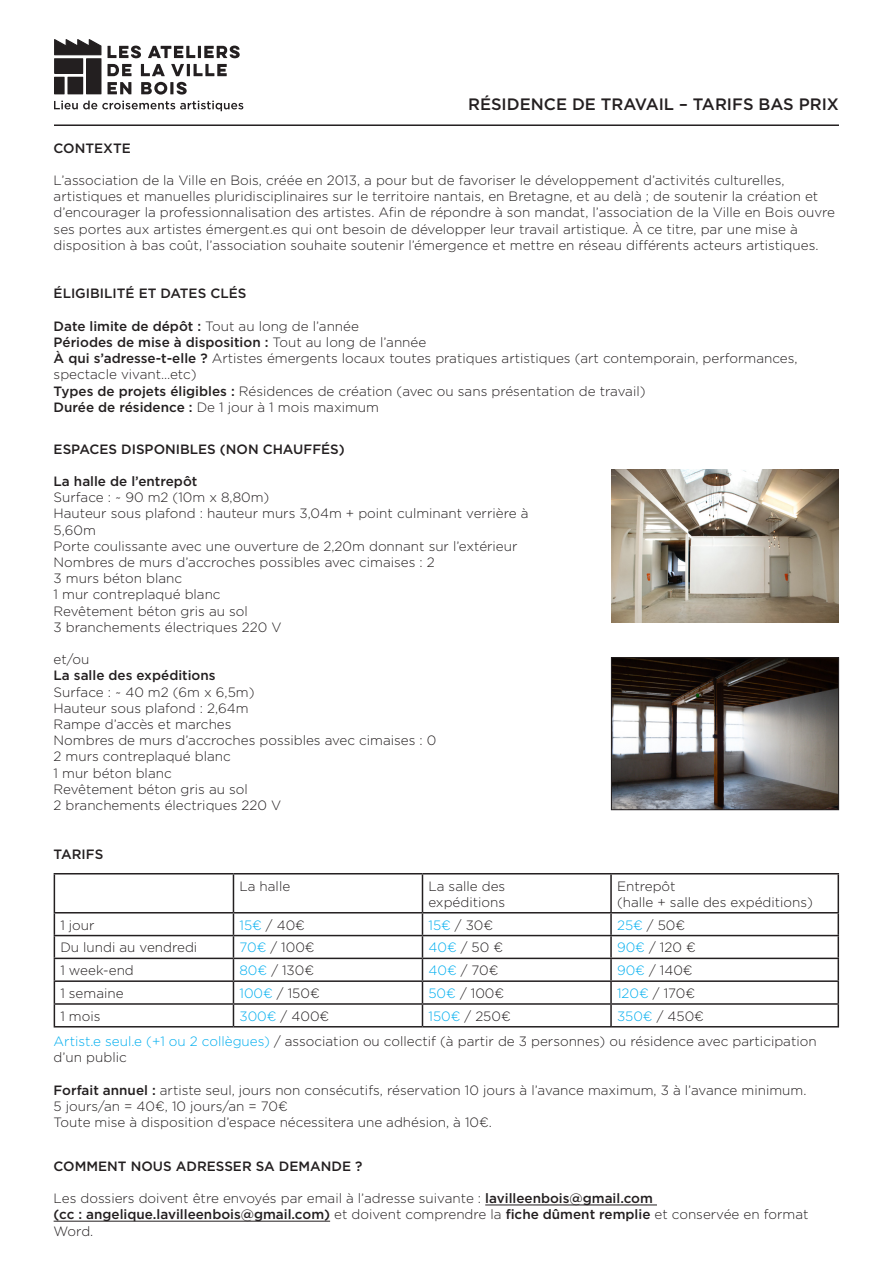
<style>
.page{position:relative;width:893px;height:1263px;background:#fff}
.page>*{position:absolute;margin:0;border:0;box-sizing:border-box;transform-origin:0 0}
.t1{font:500 16.5px "Gotham";color:#231f20}
.t2{font:300 13.5px/16.2px "Gotham";color:#231f20}
.t3{font:500 13.5px "Gotham";color:#231f20}
.s1{font-weight:500}
.s2{font-weight:300}
.s3{color:#00aeef}
</style>
<div class="page">
<svg style="left:54px;top:39px;width:47px;height:55px;background:#4e4a4b"></svg>
<svg style="left:54px;top:101px;width:189px;height:10px"></svg>
<svg style="left:108px;top:46px;width:33px;height:12px"></svg>
<svg style="left:148px;top:46px;width:92px;height:12px"></svg>
<svg style="left:108px;top:64px;width:23px;height:12px"></svg>
<svg style="left:141px;top:64px;width:24px;height:12px"></svg>
<svg style="left:171px;top:64px;width:56px;height:12px"></svg>
<svg style="left:108px;top:82px;width:23px;height:12px"></svg>
<svg style="left:141px;top:82px;width:46px;height:13px"></svg>
<hr style="left:54px;top:124px;width:785px;height:2px;background:#231f20">
<hr style="left:485px;top:1205px;width:172px;height:1px;background:#231f20">
<hr style="left:54px;top:1221px;width:276px;height:1px;background:#231f20">
<img style="left:611px;top:469px;width:228px;height:153px">
<img style="left:613px;top:659px;width:224px;height:149px">
<div style="left:611px;top:657px;width:228px;height:153px;border:1px solid #231f20"></div>
<hr style="left:54px;top:873px;width:179px;height:1px;background:#231f20">
<hr style="left:54px;top:874px;width:1px;height:38px;background:#231f20">
<hr style="left:233px;top:873px;width:189px;height:1px;background:#231f20">
<hr style="left:233px;top:874px;width:1px;height:38px;background:#231f20">
<hr style="left:422px;top:873px;width:189px;height:1px;background:#231f20">
<hr style="left:422px;top:874px;width:1px;height:38px;background:#231f20">
<hr style="left:611px;top:873px;width:228px;height:1px;background:#231f20">
<hr style="left:610px;top:874px;width:2px;height:38px;background:#231f20">
<hr style="left:837px;top:874px;width:2px;height:38px;background:#231f20">
<hr style="left:54px;top:912px;width:179px;height:1px;background:#231f20">
<hr style="left:233px;top:912px;width:189px;height:1px;background:#231f20">
<hr style="left:422px;top:912px;width:189px;height:1px;background:#231f20">
<hr style="left:611px;top:912px;width:228px;height:1px;background:#231f20">
<hr style="left:610px;top:913px;width:2px;height:22px;background:#231f20">
<hr style="left:837px;top:913px;width:2px;height:22px;background:#231f20">
<hr style="left:54px;top:935px;width:179px;height:1px;background:#231f20">
<hr style="left:233px;top:935px;width:189px;height:1px;background:#231f20">
<hr style="left:422px;top:935px;width:189px;height:1px;background:#231f20">
<hr style="left:611px;top:935px;width:228px;height:1px;background:#231f20">
<hr style="left:610px;top:936px;width:2px;height:22px;background:#231f20">
<hr style="left:837px;top:936px;width:2px;height:22px;background:#231f20">
<hr style="left:54px;top:958px;width:179px;height:1px;background:#231f20">
<hr style="left:233px;top:958px;width:189px;height:1px;background:#231f20">
<hr style="left:422px;top:958px;width:189px;height:1px;background:#231f20">
<hr style="left:611px;top:958px;width:228px;height:1px;background:#231f20">
<hr style="left:610px;top:959px;width:2px;height:21px;background:#231f20">
<hr style="left:837px;top:959px;width:2px;height:21px;background:#231f20">
<hr style="left:54px;top:980px;width:179px;height:2px;background:#231f20">
<hr style="left:233px;top:980px;width:189px;height:2px;background:#231f20">
<hr style="left:422px;top:980px;width:189px;height:2px;background:#231f20">
<hr style="left:611px;top:980px;width:228px;height:2px;background:#231f20">
<hr style="left:610px;top:982px;width:2px;height:21px;background:#231f20">
<hr style="left:837px;top:982px;width:2px;height:21px;background:#231f20">
<hr style="left:54px;top:1003px;width:179px;height:2px;background:#231f20">
<svg style="left:54px;top:913px;width:1px;height:113px"></svg>
<hr style="left:233px;top:1003px;width:189px;height:2px;background:#231f20">
<svg style="left:233px;top:913px;width:1px;height:113px"></svg>
<hr style="left:422px;top:1003px;width:189px;height:2px;background:#231f20">
<svg style="left:422px;top:913px;width:1px;height:113px"></svg>
<hr style="left:611px;top:1003px;width:228px;height:2px;background:#231f20">
<hr style="left:610px;top:1005px;width:2px;height:21px;background:#231f20">
<hr style="left:837px;top:1005px;width:2px;height:21px;background:#231f20">
<hr style="left:54px;top:1026px;width:179px;height:1px;background:#231f20">
<hr style="left:233px;top:1026px;width:189px;height:1px;background:#231f20">
<hr style="left:422px;top:1026px;width:189px;height:1px;background:#231f20">
<hr style="left:611px;top:1026px;width:228px;height:1px;background:#231f20">
<p class="t1" style="left:468px;top:93px;width:372px">RÉSIDENCE DE TRAVAIL – TARIFS BAS PRIX</p>
<p class="t3" style="left:54px;top:139px;width:79px">CONTEXTE</p>
<p class="t2" style="left:54px;top:172px;width:783px">L’association de la Ville en Bois, créée en 2013, a pour but de favoriser le développement d’activités culturelles, artistiques et manuelles pluridisciplinaires sur le territoire nantais, en Bretagne, et au delà ; de soutenir la création et d’encourager la professionnalisation des artistes. Afin de répondre à son mandat, l’association de la Ville en Bois ouvre ses portes aux artistes émergent.es qui ont besoin de développer leur travail artistique. À ce titre, par une mise à disposition à bas coût, l’association souhaite soutenir l’émergence et mettre en réseau différents acteurs artistiques.</p>
<p class="t3" style="left:54px;top:285px;width:194px">ÉLIGIBILITÉ ET DATES CLÉS</p>
<p class="t2" style="left:54px;top:318px;width:307px"><span class="s1">Date limite de dépôt :</span> Tout au long de l’année</p>
<p class="t3" style="left:54px;top:333px;width:374px">Périodes de mise à disposition : <span class="s2">Tout au long de l’année</span></p>
<p class="t2" style="left:54px;top:350px;width:745px"><span class="s1">À qui s’adresse-t-elle ?</span> Artistes émergents locaux toutes pratiques artistiques (art contemporain, performances, spectacle vivant…etc)</p>
<p class="t2" style="left:54px;top:382px;width:593px"><span class="s1">Types de projets éligibles :</span> Résidences de création (avec ou sans présentation de travail)</p>
<p class="t2" style="left:54px;top:399px;width:327px"><span class="s1">Durée de résidence :</span> De 1 jour à 1 mois maximum</p>
<p class="t3" style="left:54px;top:440px;width:293px">ESPACES DISPONIBLES (NON CHAUFFÉS)</p>
<p class="t3" style="left:54px;top:472px;width:145px">La halle de l’entrepôt</p>
<p class="t2" style="left:54px;top:489px;width:217px">Surface : ~ 90 m2 (10m x 8,80m)</p>
<p class="t2" style="left:54px;top:505px;width:476px">Hauteur sous plafond : hauteur murs 3,04m + point culminant verrière à<br>5,60m</p>
<p class="t2" style="left:54px;top:538px;width:465px">Porte coulissante avec une ouverture de 2,20m donnant sur l’extérieur</p>
<p class="t2" style="left:54px;top:554px;width:383px">Nombres de murs d’accroches possibles avec cimaises : 2</p>
<p class="t2" style="left:54px;top:570px;width:130px">3 murs béton blanc</p>
<p class="t2" style="left:54px;top:586px;width:169px">1 mur contreplaqué blanc</p>
<p class="t2" style="left:54px;top:602px;width:196px">Revêtement béton gris au sol</p>
<p class="t2" style="left:54px;top:619px;width:229px">3 branchements électriques 220 V</p>
<p class="t2" style="left:54px;top:651px;width:37px">et/ou</p>
<p class="t3" style="left:54px;top:667px;width:163px">La salle des expéditions</p>
<p class="t2" style="left:54px;top:683px;width:202px">Surface : ~ 40 m2 (6m x 6,5m)</p>
<p class="t2" style="left:54px;top:700px;width:196px">Hauteur sous plafond : 2,64m</p>
<p class="t2" style="left:54px;top:716px;width:179px">Rampe d’accès et marches</p>
<p class="t2" style="left:54px;top:732px;width:384px">Nombres de murs d’accroches possibles avec cimaises : 0</p>
<p class="t2" style="left:54px;top:748px;width:179px">2 murs contreplaqué blanc</p>
<p class="t2" style="left:54px;top:764px;width:120px">1 mur béton blanc</p>
<p class="t2" style="left:54px;top:781px;width:196px">Revêtement béton gris au sol</p>
<p class="t2" style="left:54px;top:797px;width:229px">2 branchements électriques 220 V</p>
<p class="t3" style="left:54px;top:845px;width:51px">TARIFS</p>
<p class="t2" style="left:239px;top:877px;width:52px">La halle</p>
<p class="t2" style="left:428px;top:877px;width:78px">La salle des expéditions</p>
<p class="t2" style="left:617px;top:877px;width:197px">Entrepôt<br>(halle + salle des expéditions)</p>
<p class="t2" style="left:60px;top:916px;width:36px">1 jour</p>
<p class="t2" style="left:239px;top:916px;width:67px"><span class="s3">15€</span> / 40€</p>
<p class="t2" style="left:428px;top:916px;width:66px"><span class="s3">15€</span> / 30€</p>
<p class="t2" style="left:617px;top:916px;width:70px"><span class="s3">25€</span> / 50€</p>
<p class="t2" style="left:60px;top:939px;width:138px">Du lundi au vendredi</p>
<p class="t2" style="left:239px;top:939px;width:77px"><span class="s3">70€</span> / 100€</p>
<p class="t2" style="left:428px;top:939px;width:76px"><span class="s3">40€</span> / 50 €</p>
<p class="t2" style="left:617px;top:939px;width:80px"><span class="s3">90€</span> / 120 €</p>
<p class="t2" style="left:60px;top:962px;width:75px">1 week-end</p>
<p class="t2" style="left:239px;top:962px;width:76px"><span class="s3">80€</span> / 130€</p>
<p class="t2" style="left:428px;top:962px;width:72px"><span class="s3">40€</span> / 70€</p>
<p class="t2" style="left:617px;top:962px;width:77px"><span class="s3">90€</span> / 140€</p>
<p class="t2" style="left:60px;top:985px;width:65px">1 semaine</p>
<p class="t2" style="left:239px;top:985px;width:82px"><span class="s3">100€</span> / 150€</p>
<p class="t2" style="left:428px;top:985px;width:77px"><span class="s3">50€</span> / 100€</p>
<p class="t2" style="left:617px;top:985px;width:80px"><span class="s3">120€</span> / 170€</p>
<p class="t2" style="left:60px;top:1007px;width:42px">1 mois</p>
<p class="t2" style="left:239px;top:1007px;width:91px"><span class="s3">300€</span> / 400€</p>
<p class="t2" style="left:428px;top:1007px;width:84px"><span class="s3">150€</span> / 250€</p>
<p class="t2" style="left:617px;top:1007px;width:88px"><span class="s3">350€</span> / 450€</p>
<p class="t2" style="left:54px;top:1033px;width:764px"><span class="s3">Artist.e seul.e (+1 ou 2 collègues)</span> / association ou collectif (à partir de 3 personnes) ou résidence avec participation d’un public</p>
<p class="t2" style="left:54px;top:1081px;width:754px"><span class="s1">Forfait annuel :</span> artiste seul, jours non consécutifs, réservation 10 jours à l’avance maximum, 3 à l’avance minimum.</p>
<p class="t2" style="left:54px;top:1098px;width:236px">5 jours/an = 40€, 10 jours/an = 70€</p>
<p class="t2" style="left:54px;top:1114px;width:440px">Toute mise à disposition d’espace nécessitera une adhésion, à 10€.</p>
<p class="t3" style="left:54px;top:1157px;width:310px">COMMENT NOUS ADRESSER SA DEMANDE ?</p>
<p class="t2" style="left:54px;top:1190px;width:756px">Les dossiers doivent être envoyés par email à l’adresse suivante : <span class="s1">lavilleenbois@gmail.com<br>(cc : angelique.lavilleenbois@gmail.com)</span> et doivent comprendre la <span class="s1">fiche dûment remplie</span> et conservée en format<br>Word.</p>
</div>
